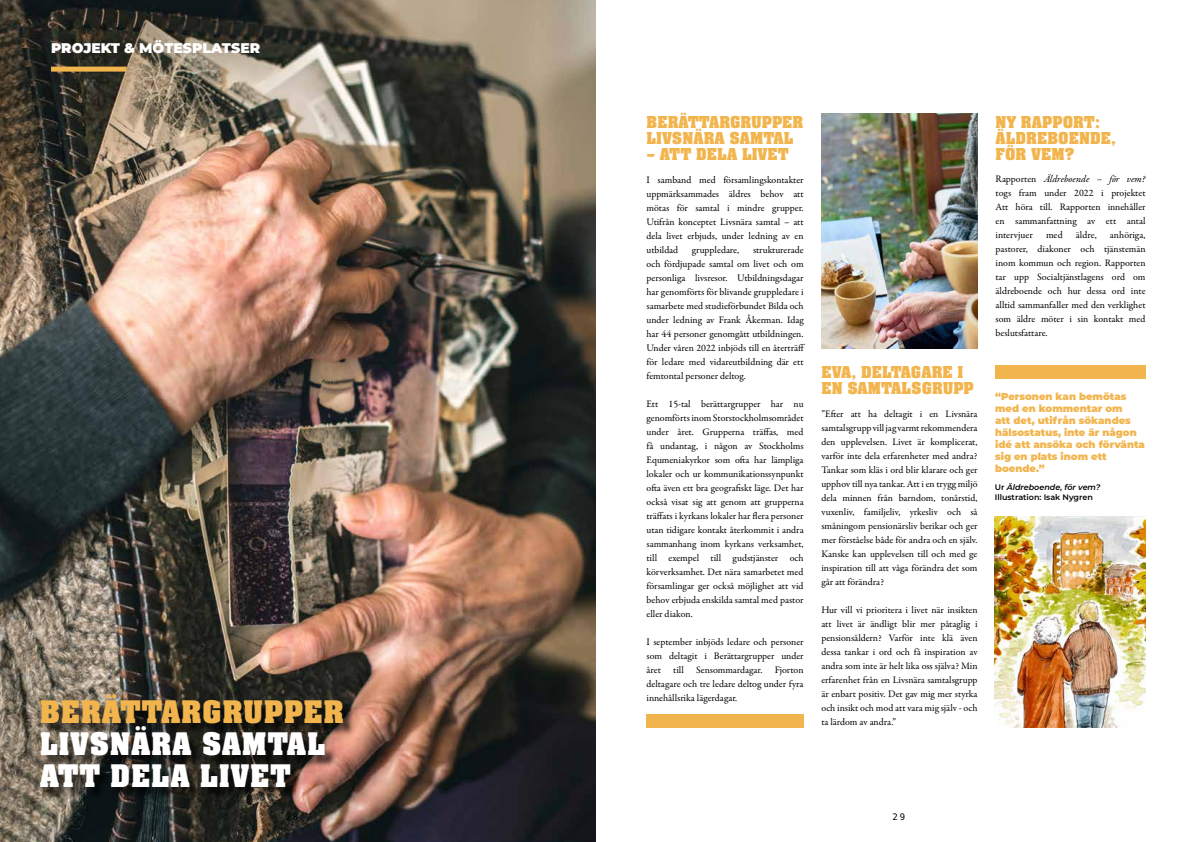
<style>
.page{position:relative;width:1191px;height:842px;background:#fff}
.page>*{position:absolute;margin:0;border:0;box-sizing:border-box;transform-origin:0 0}
.t1{font:700 34px/32px "Neue Aachen Pro";letter-spacing:.015em;color:#fff}
.t2{font:700 34px "Neue Aachen Pro";letter-spacing:.015em;color:#f2b54e}
.t3{font:700 18px/16px "Neue Aachen Pro";color:#f2b54e}
.t4{font:900 14px "Montserrat";color:#fff}
.t5{font:10px/14px "Garamond Premr Pro";color:#000;text-align:justify}
.t6{font:900 10px/12px "Montserrat";color:#f2b54e}
.t7{font:9px "Hack";color:#000}
.t8{font:600 8px/9.6px "Montserrat";color:#000}
.s1{font-style:italic}
</style>
<div class="page">
<img style="left:995px;top:516px;width:150px;height:212px">
<img style="left:0;top:0;width:595px;height:842px">
<div style="left:51px;top:67px;width:75px;height:5px;background:#f2b54e"></div>
<div style="left:995px;top:365px;width:150px;height:13px;background:#f2b54e"></div>
<div style="left:42px;top:696px;width:313px;height:104px;background:#000;opacity:.7"></div>
<img style="left:821px;top:114px;width:156px;height:234px">
<div style="left:646px;top:715px;width:157px;height:13px;background:#f2b54e"></div>
<h3 class="t4" style="left:51px;top:38px;width:211px">PROJEKT &amp; MÖTESPLATSER</h3>
<h1 class="t2" style="left:40px;top:693px;width:306px">BERÄTTARGRUPPER</h1>
<h1 class="t1" style="left:40px;top:729px;width:287px">LIVSNÄRA SAMTAL<br>ATT DELA LIVET</h1>
<h2 class="t3" style="left:646px;top:114px;width:158px">BERÄTTARGRUPPER<br>LIVSNÄRA SAMTAL</h2>
<h2 class="t3" style="left:646px;top:146px;width:144px">– ATT DELA LIVET</h2>
<p class="t5" style="left:646px;top:173px;width:159px">I samband med församlingskontakter uppmärksammades äldres behov att mötas för samtal i mindre grupper.<br>Utifrån konceptet Livsnära samtal – att dela livet erbjuds, under ledning av en utbildad</p>
<p class="t5" style="left:692px;top:243px;width:49px">gruppledare,</p>
<p class="t5" style="left:646px;top:243px;width:160px;text-indent:106px">strukturerade och fördjupade samtal om livet och om personliga livsresor. Utbildningsdagar har genomförts för blivande gruppledare i samarbete med studieförbundet Bilda och under ledning av Frank Åkerman. Idag har 44 personer genomgått utbildningen.<br>Under våren 2022 inbjöds till en återträff för ledare med vidareutbildning där ett femtontal personer deltog.</p>
<p class="t5" style="left:646px;top:397px;width:159px">Ett 15-tal berättargrupper har nu genomförts inom Storstockholmsområdet under året. Grupperna träffas, med få undantag, i någon av Stockholms Equmeniakyrkor som ofta har lämpliga lokaler och ur kommunikationssynpunkt ofta även ett bra geografiskt läge. Det har också visat sig att genom att grupperna träffats i kyrkans lokaler har flera personer utan tidigare kontakt återkommit i andra sammanhang inom kyrkans verksamhet, till exempel till gudstjänster och körverksamhet. Det nära samarbetet med församlingar ger också möjlighet att vid behov erbjuda enskilda samtal med pastor eller diakon.</p>
<p class="t5" style="left:646px;top:635px;width:159px">I september inbjöds ledare och personer som deltagit i Berättargrupper under året till Sensommardagar. Fjorton deltagare och tre ledare deltog under fyra innehållsrika lägerdagar.</p>
<h2 class="t3" style="left:821px;top:364px;width:154px">EVA, DELTAGARE I<br>EN SAMTALSGRUPP</h2>
<p class="t5" style="left:821px;top:407px;width:158px">”Efter att ha deltagit i en Livsnära samtalsgrupp vill jag varmt rekommendera den upplevelsen. Livet är komplicerat, varför inte dela erfarenheter med andra?<br>Tankar som kläs i ord blir klarare och ger upphov till nya tankar. Att i en trygg miljö dela minnen från barndom, tonårstid, vuxenliv, familjeliv, yrkesliv och så småningom pensionärsliv berikar och ger mer förståelse både för andra och en själv.<br>Kanske kan upplevelsen till och med ge inspiration till att våga förändra det som går att förändra?</p>
<p class="t5" style="left:821px;top:603px;width:158px">Hur vill vi prioritera i livet när insikten att livet är ändligt blir mer påtaglig i pensionsåldern? Varför inte klä även dessa tankar i ord och få inspiration av andra som inte är helt lika oss själva? Min erfarenhet från en Livsnära samtalsgrupp är enbart positiv. Det gav mig mer styrka och insikt och mod att vara mig själv - och</p>
<p class="t5" style="left:821px;top:715px;width:76px">ta lärdom av andra.”</p>
<p class="t7" style="left:286px;top:811px;width:14px">28</p>
<p class="t7" style="left:892px;top:811px;width:14px">29</p>
<h2 class="t3" style="left:995px;top:114px;width:122px">NY RAPPORT:<br>ÄLDREBOENDE,<br>FÖR VEM?</h2>
<p class="t5" style="left:995px;top:172px;width:151px">Rapporten <span class="s1">Äldreboende – för vem? </span>togs fram under 2022 i projektet Att höra till. Rapporten innehåller en sammanfattning av ett antal intervjuer</p>
<p class="t5" style="left:1046px;top:228px;width:18px">med</p>
<p class="t5" style="left:1076px;top:228px;width:22px">äldre,</p>
<p class="t5" style="left:995px;top:228px;width:152px;text-indent:114px">anhöriga, pastorer, diakoner och tjänstemän inom kommun och region. Rapporten tar upp Socialtjänstlagens ord om äldreboende och hur dessa ord inte alltid sammanfaller med den verklighet som äldre möter i sin kontakt med beslutsfattare.</p>
<p class="t6" style="left:995px;top:389px;width:151px">“Personen kan bemötas med en kommentar om<br>att det, utifrån sökandes hälsostatus, inte är någon idé att ansöka och förvänta sig en plats inom ett boende.”</p>
<p class="t8" style="left:995px;top:482px;width:107px">Ur <span class="s1">Äldreboende, för vem?<br></span>Illustration: Isak Nygren</p>
</div>
